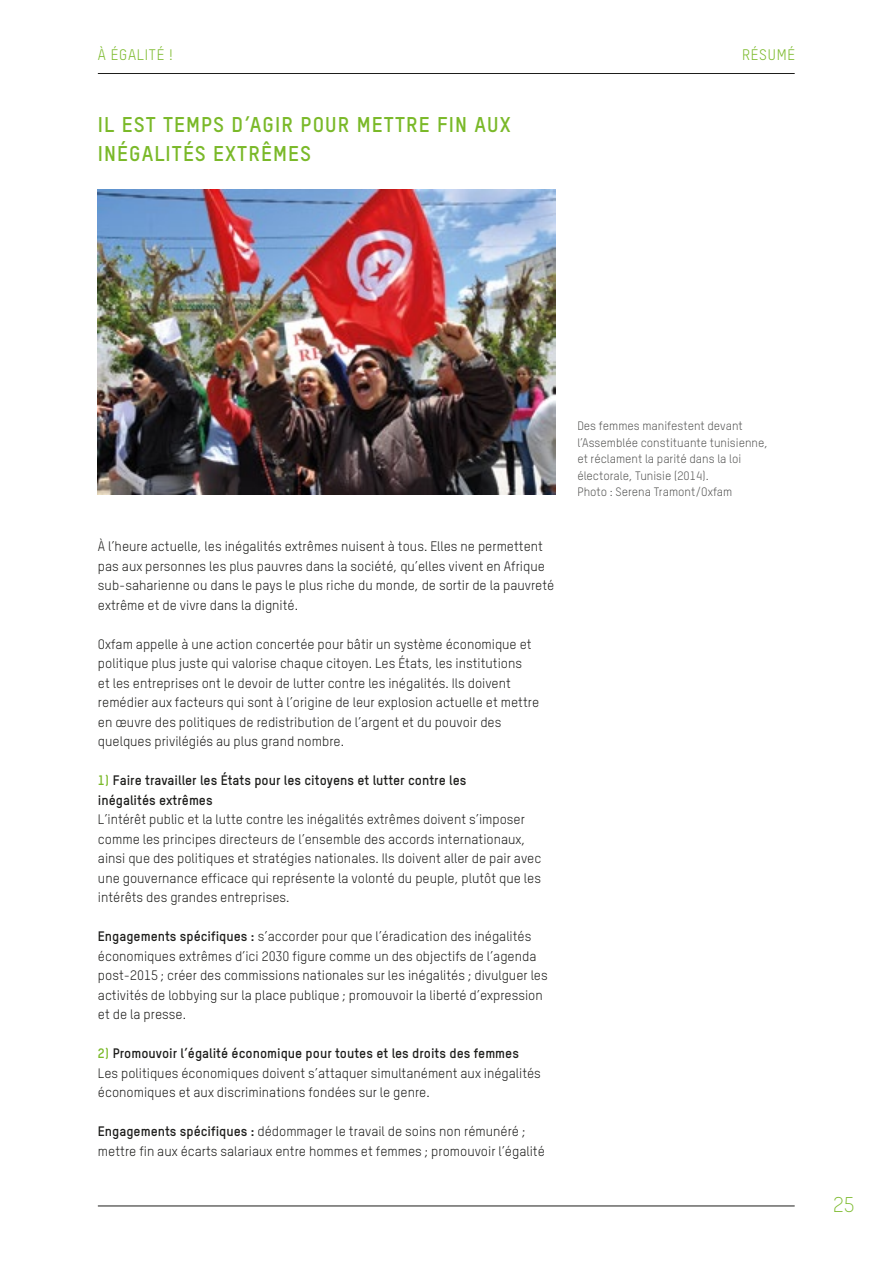
<style>
.page{position:relative;width:893px;height:1263px;background:#fff}
.page>*{position:absolute;margin:0;border:0;box-sizing:border-box;transform-origin:0 0}
.t1{font:700 21px/29.4px "Oxfam TSTARPRO";letter-spacing:.05em;color:#7ab929}
.t2{font:300 21px "Oxfam TSTARPRO";color:#7ab929}
.t3{font:15px "Oxfam TSTARPRO";letter-spacing:.05em;color:#7ab929}
.t4{font:13.5px/19.5px "Oxfam TSTARPRO";color:#1d1d1b}
.t5{font:700 13.5px/19.5px "Oxfam TSTARPRO";color:#1d1d1b}
.t6{font:12px/16.5px "Oxfam TSTARPRO";color:#575756}
.s1{color:#7ab929}
.s2{font-weight:700}
.s3{font-weight:700;color:#7ab929}
</style>
<div class="page">
<img style="left:98px;top:190px;width:457px;height:304px">
<hr style="left:98px;top:73px;width:696px;height:1px;background:#1d1d1b">
<hr style="left:98px;top:1205px;width:696px;height:1px;background:#1d1d1b">
<p class="t3" style="left:98px;top:43px;width:77px">À ÉGALITÉ !</p>
<p class="t3" style="left:742px;top:43px;width:55px">RÉSUMÉ</p>
<h1 class="t1" style="left:98px;top:108px;width:414px">IL EST TEMPS D’AGIR POUR METTRE FIN AUX<br>INÉGALITÉS EXTRÊMES</h1>
<p class="t4" style="left:98px;top:536px;width:458px">À l’heure actuelle, les inégalités extrêmes nuisent à tous. Elles ne permettent pas aux personnes les plus pauvres dans la société, qu’elles vivent en Afrique sub-saharienne ou dans le pays le plus riche du monde, de sortir de la pauvreté extrême et de vivre dans la dignité.</p>
<p class="t4" style="left:98px;top:633px;width:443px">Oxfam appelle à une action concertée pour bâtir un système économique et politique plus juste qui valorise chaque citoyen. Les États, les institutions<br>et les entreprises ont le devoir de lutter contre les inégalités. Ils doivent remédier aux facteurs qui sont à l’origine de leur explosion actuelle et mettre en œuvre des politiques de redistribution de l’argent et du pouvoir des quelques privilégiés au plus grand nombre.</p>
<p class="t5" style="left:98px;top:769px;width:370px"><span class="s1">1)</span> Faire travailler les États pour les citoyens et lutter contre les inégalités extrêmes</p>
<p class="t4" style="left:98px;top:808px;width:445px">L’intérêt public et la lutte contre les inégalités extrêmes doivent s’imposer comme les principes directeurs de l’ensemble des accords internationaux, ainsi que des politiques et stratégies nationales. Ils doivent aller de pair avec une gouvernance efficace qui représente la volonté du peuple, plutôt que les intérêts des grandes entreprises.</p>
<p class="t4" style="left:98px;top:925px;width:451px"><span class="s2">Engagements spécifiques :</span> s’accorder pour que l’éradication des inégalités économiques extrêmes d’ici 2030 figure comme un des objectifs de l’agenda post-2015 ; créer des commissions nationales sur les inégalités ; divulguer les activités de lobbying sur la place publique ; promouvoir la liberté d’expression et de la presse.</p>
<p class="t4" style="left:98px;top:1042px;width:444px"><span class="s3">2)</span> <span class="s2">Promouvoir l’égalité économique pour toutes et les droits des femmes<br></span>Les politiques économiques doivent s’attaquer simultanément aux inégalités économiques et aux discriminations fondées sur le genre.</p>
<p class="t4" style="left:98px;top:1120px;width:448px"><span class="s2">Engagements spécifiques :</span> dédommager le travail de soins non rémunéré ; mettre fin aux écarts salariaux entre hommes et femmes ; promouvoir l’égalité</p>
<p class="t6" style="left:577px;top:417px;width:192px">Des femmes manifestent devant l’Assemblée constituante tunisienne, et réclament la parité dans la loi électorale, Tunisie (2014).<br>Photo : Serena Tramont/Oxfam</p>
<h1 class="t2" style="left:833px;top:1189px;width:23px">25</h1>
</div>
